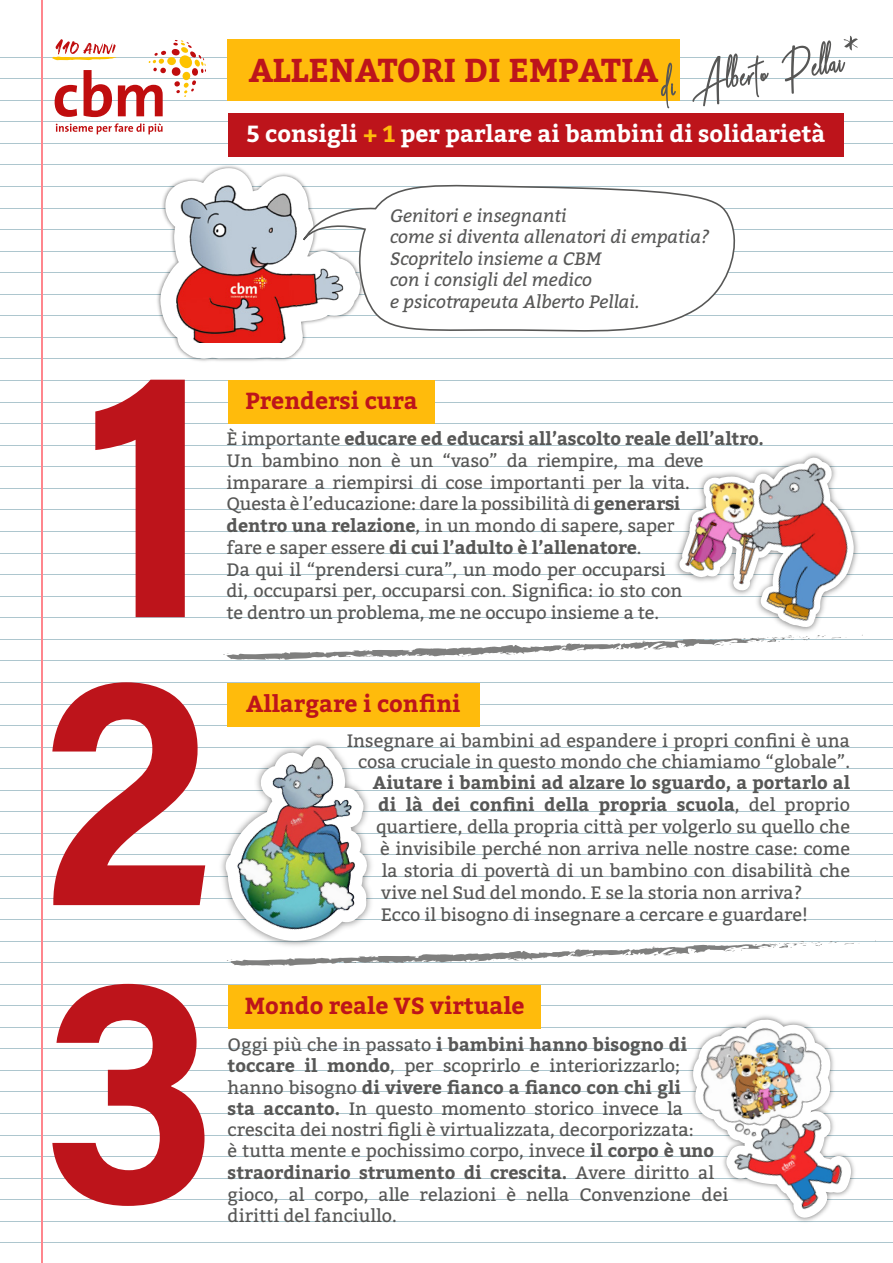
<style>
.page{position:relative;width:893px;height:1263px;background:#fff}
.page>*{position:absolute;margin:0;border:0;box-sizing:border-box;transform-origin:0 0}
.t1{font:57.75px "Midnight bbakey";color:#575756;scale:.87 1}
.t2{font:700 33px "Bitter";color:#bd141b}
.t3{font:700 23.25px "Bitter";color:#bd141b}
.t4{font:700 23.25px "Bitter";color:#fff}
.t5{font:18px/21.8px "Bitter";color:#575756}
.t6{font:italic 18px/21.6px "Bitter";color:#575756}
.t7{font:700 18px "Bitter";color:#575756}
.s1{font-family:"Athum";font-weight:100}
.s2{color:#ffbb0c}
.s3{font-weight:700}
.s4{font-weight:400}
</style>
<div class="page">
<hr style="left:0;top:57px;width:893px;height:1px;background:#adc6ce">
<hr style="left:0;top:78px;width:893px;height:1px;background:#adc6ce">
<hr style="left:0;top:100px;width:893px;height:1px;background:#adc6ce">
<hr style="left:0;top:121px;width:893px;height:1px;background:#adc6ce">
<hr style="left:0;top:143px;width:893px;height:1px;background:#adc6ce">
<hr style="left:0;top:165px;width:893px;height:1px;background:#adc6ce">
<hr style="left:0;top:186px;width:893px;height:1px;background:#adc6ce">
<hr style="left:0;top:208px;width:893px;height:1px;background:#adc6ce">
<hr style="left:0;top:229px;width:893px;height:1px;background:#adc6ce">
<hr style="left:0;top:251px;width:893px;height:1px;background:#adc6ce">
<hr style="left:0;top:272px;width:893px;height:1px;background:#adc6ce">
<hr style="left:0;top:294px;width:893px;height:1px;background:#adc6ce">
<hr style="left:0;top:315px;width:893px;height:1px;background:#adc6ce">
<hr style="left:0;top:337px;width:893px;height:1px;background:#adc6ce">
<hr style="left:0;top:359px;width:893px;height:1px;background:#adc6ce">
<hr style="left:0;top:380px;width:893px;height:1px;background:#adc6ce">
<hr style="left:0;top:402px;width:893px;height:1px;background:#adc6ce">
<hr style="left:0;top:423px;width:893px;height:1px;background:#adc6ce">
<hr style="left:0;top:445px;width:893px;height:1px;background:#adc6ce">
<hr style="left:0;top:466px;width:893px;height:1px;background:#adc6ce">
<hr style="left:0;top:488px;width:893px;height:1px;background:#adc6ce">
<hr style="left:0;top:509px;width:893px;height:1px;background:#adc6ce">
<hr style="left:0;top:531px;width:893px;height:1px;background:#adc6ce">
<hr style="left:0;top:553px;width:893px;height:1px;background:#adc6ce">
<hr style="left:0;top:574px;width:893px;height:1px;background:#adc6ce">
<hr style="left:0;top:596px;width:893px;height:1px;background:#adc6ce">
<hr style="left:0;top:617px;width:893px;height:1px;background:#adc6ce">
<hr style="left:0;top:639px;width:893px;height:1px;background:#adc6ce">
<hr style="left:0;top:660px;width:893px;height:1px;background:#adc6ce">
<hr style="left:0;top:682px;width:893px;height:1px;background:#adc6ce">
<hr style="left:0;top:704px;width:893px;height:1px;background:#adc6ce">
<hr style="left:0;top:725px;width:893px;height:1px;background:#adc6ce">
<hr style="left:0;top:747px;width:893px;height:1px;background:#adc6ce">
<hr style="left:0;top:768px;width:893px;height:1px;background:#adc6ce">
<hr style="left:0;top:790px;width:893px;height:1px;background:#adc6ce">
<hr style="left:0;top:811px;width:893px;height:1px;background:#adc6ce">
<hr style="left:0;top:833px;width:893px;height:1px;background:#adc6ce">
<hr style="left:0;top:854px;width:893px;height:1px;background:#adc6ce">
<hr style="left:0;top:876px;width:893px;height:1px;background:#adc6ce">
<hr style="left:0;top:898px;width:893px;height:1px;background:#adc6ce">
<hr style="left:0;top:919px;width:893px;height:1px;background:#adc6ce">
<hr style="left:0;top:941px;width:893px;height:1px;background:#adc6ce">
<hr style="left:0;top:962px;width:893px;height:1px;background:#adc6ce">
<hr style="left:0;top:984px;width:893px;height:1px;background:#adc6ce">
<hr style="left:0;top:1005px;width:893px;height:1px;background:#adc6ce">
<hr style="left:0;top:1027px;width:893px;height:1px;background:#adc6ce">
<hr style="left:0;top:1048px;width:893px;height:1px;background:#adc6ce">
<hr style="left:0;top:1070px;width:893px;height:1px;background:#adc6ce">
<hr style="left:0;top:1091px;width:893px;height:1px;background:#adc6ce">
<hr style="left:0;top:1113px;width:893px;height:1px;background:#adc6ce">
<hr style="left:0;top:1135px;width:893px;height:1px;background:#adc6ce">
<hr style="left:0;top:1156px;width:893px;height:1px;background:#adc6ce">
<hr style="left:0;top:1178px;width:893px;height:1px;background:#adc6ce">
<hr style="left:0;top:1199px;width:893px;height:1px;background:#adc6ce">
<hr style="left:0;top:1221px;width:893px;height:1px;background:#adc6ce">
<hr style="left:0;top:1242px;width:893px;height:1px;background:#adc6ce">
<hr style="left:41px;top:0;width:2px;height:1263px;background:#ff868d">
<div style="left:228px;top:39px;width:452px;height:61px;background:#ffbb0c"></div>
<div style="left:228px;top:380px;width:207px;height:43px;background:#ffbb0c"></div>
<div style="left:227px;top:683px;width:253px;height:43px;background:#ffbb0c"></div>
<div style="left:229px;top:985px;width:312px;height:43px;background:#ffbb0c"></div>
<svg style="left:95px;top:380px;width:90px;height:237px"></svg>
<svg style="left:52px;top:682px;width:153px;height:223px"></svg>
<svg style="left:52px;top:984px;width:152px;height:222px"></svg>
<svg style="left:223px;top:636px;width:624px;height:24px"></svg>
<svg style="left:56px;top:123px;width:107px;height:11px"></svg>
<svg style="left:52px;top:39px;width:154px;height:78px"></svg>
<svg style="left:231px;top:941px;width:629px;height:25px"></svg>
<img style="left:221px;top:740px;width:193px;height:222px">
<img style="left:675px;top:453px;width:183px;height:179px">
<img style="left:690px;top:1016px;width:165px;height:205px">
<div style="left:228px;top:113px;width:616px;height:43px;background:#bd141b"></div>
<img style="left:155px;top:164px;width:211px;height:277px">
<svg style="left:160px;top:168px;width:201px;height:191px"></svg>
<img style="left:176px;top:181px;width:171px;height:161px">
<svg style="left:302px;top:180px;width:434px;height:156px"></svg>
<h1 class="t1" style="left:656px;top:51px;width:261px;rotate:-8deg">di Alberto Pellai<span class="s1">*</span></h1>
<h2 class="t2" style="left:249px;top:48px;width:411px">ALLENATORI DI EMPATIA</h2>
<p class="t4" style="left:247px;top:119px;width:580px">5 consigli <span class="s2">+ 1</span> per parlare ai bambini di solidarietà</p>
<p class="t6" style="left:390px;top:205px;width:321px">Genitori e insegnanti<br>come si diventa allenatori di empatia?<br>Scopritelo insieme a CBM<br>con i consigli del medico<br>e psicotrapeuta Alberto Pellai.</p>
<p class="t3" style="left:245px;top:385px;width:174px">Prendersi cura</p>
<p class="t5" style="left:227px;top:428px;width:539px">È importante <span class="s3">educare ed educarsi all’ascolto reale dell’altro.<br></span>Un bambino non è un “vaso” da riempire, ma deve imparare a riempirsi di cose importanti per la vita.<br>Questa è l’educazione: dare la possibilità di <span class="s3">generarsi<br>dentro una relazione</span>, in un mondo di sapere, saper<br>fare e saper essere <span class="s3">di cui l’adulto è l’allenatore</span>.<br>Da qui il “prendersi cura”, un modo per occuparsi<br>di, occuparsi per, occuparsi con. Significa: io sto con<br>te dentro un problema, me ne occupo insieme a te.</p>
<p class="t3" style="left:246px;top:688px;width:216px">Allargare i confini</p>
<p class="t5" style="left:347px;top:730px;width:505px;line-height:21px;text-align:right">Insegnare ai bambini ad espandere i propri confini è una cosa cruciale in questo mondo che chiamiamo “globale”.</p>
<p class="t7" style="left:373px;top:771px;width:479px">Aiutare i bambini ad alzare lo sguardo, a portarlo al</p>
<p class="t7" style="left:378px;top:793px;width:473px">di là dei confini della propria scuola<span class="s4">, del proprio</span></p>
<p class="t5" style="left:376px;top:816px;width:476px">quartiere, della propria città per volgerlo su quello che</p>
<p class="t5" style="left:380px;top:838px;width:471px">è invisibile perché non arriva nelle nostre case: come</p>
<p class="t5" style="left:382px;top:860px;width:470px">la storia di povertà di un bambino con disabilità che</p>
<p class="t5" style="left:381px;top:882px;width:423px">vive nel Sud del mondo. E se la storia non arriva?</p>
<p class="t5" style="left:381px;top:904px;width:429px">Ecco il bisogno di insegnare a cercare e guardare!</p>
<p class="t3" style="left:245px;top:990px;width:281px">Mondo reale VS virtuale</p>
<p class="t5" style="left:228px;top:1034px;width:502px">Oggi più che in passato <span class="s3">i bambini hanno bisogno di toccare il mondo</span>, per scoprirlo e interiorizzarlo; hanno bisogno <span class="s3">di vivere fianco a fianco con chi gli<br>sta accanto.</span> In questo momento storico invece la crescita dei nostri figli è virtualizzata, decorporizzata:<br>è tutta mente e pochissimo corpo, invece <span class="s3">il corpo è uno straordinario strumento di crescita.</span> Avere diritto al gioco, al corpo, alle relazioni è nella Convenzione dei diritti del fanciullo.</p>
</div>
